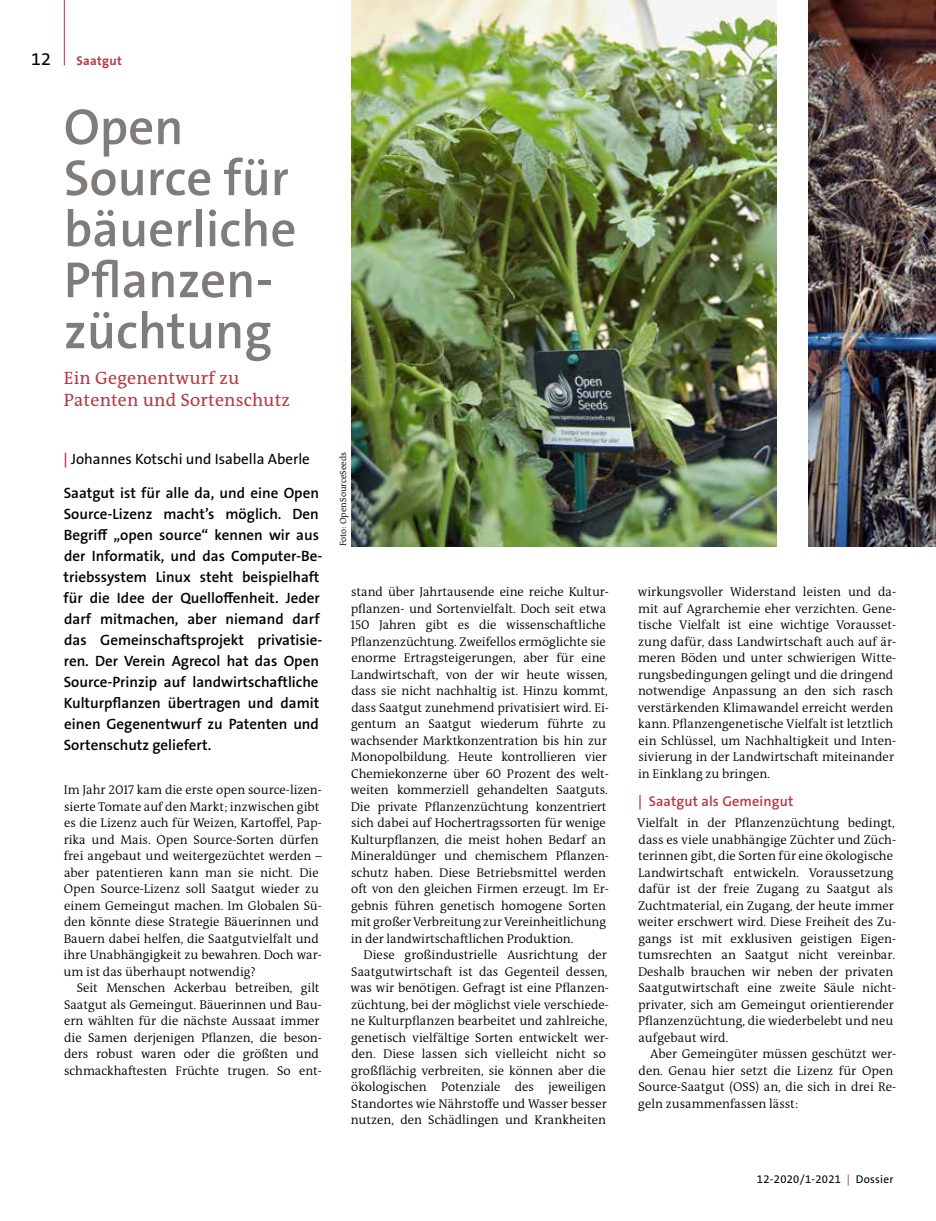
<style>
.page{position:relative;width:936px;height:1221px;background:#fff}
.page>*{position:absolute;margin:0;border:0;box-sizing:border-box;transform-origin:0 0}
.t1{font:600 51px/51px "The Sans B W6";color:#7f7c7a}
.t2{font:18px/22.5px "The Antiqua B";letter-spacing:.01em;color:#b63944}
.t3{font:18px "The Sans B W5 Plain";color:#000}
.t4{font:600 15px/21px "The Sans B W6";color:#000}
.t5{font:15px "The Sans B W5 Plain";color:#000}
.t6{font:600 14.25px "The Sans B W6";letter-spacing:.01em;color:#b63944}
.t7{font:300 12.75px/16.5px "The Antiqua B";color:#000}
.t8{font:700 12.75px "The Sans B W7";letter-spacing:.025em;color:#b63944}
.t9{font:11.25px "The Sans B W5 Plain";letter-spacing:.025em;color:#000}
.t10{font:300 9px "The Antiqua B";color:#000}
.s1{font-family:"The Sans B W6";font-weight:600;color:#b63944}
.s2{color:#b63944}
</style>
<div class="page">
<hr style="left:64px;top:0;width:1px;height:65px;background:#b63944">
<img style="left:351px;top:0;width:425px;height:546px">
<img style="left:808px;top:0;width:127px;height:546px">
<h2 class="t3" style="left:31px;top:48px;width:21px">12</h2>
<p class="t8" style="left:77px;top:53px;width:47px">Saatgut</p>
<h1 class="t1" style="left:64px;top:102px;width:234px">Open<br>Source für bäuerliche<br>Pflanzen&shy;züchtung</h1>
<h2 class="t2" style="left:64px;top:366px;width:228px">Ein Gegenentwurf zu<br>Patenten und Sortenschutz</h2>
<p class="t5" style="left:64px;top:449px;width:248px"><span class="s1">|</span> Johannes Kotschi und Isabella Aberle</p>
<p class="t4" style="left:63px;top:482px;width:260px">Saatgut ist für alle da, und eine Open Source-Lizenz macht’s möglich. Den Begriff „open source“ kennen wir aus der Informatik, und das Computer-Be&shy;triebssystem Linux steht beispielhaft für die Idee der Quelloffenheit. Jeder darf mitmachen, aber niemand darf das Gemeinschaftsprojekt privatisie&shy;ren. Der Verein Agrecol hat das Open Source-Prinzip auf landwirtschaftliche Kulturpflanzen übertragen und damit einen Gegenentwurf zu Patenten und Sortenschutz geliefert.</p>
<p class="t7" style="left:64px;top:781px;width:260px">Im Jahr 2017 kam die erste open source-lizen&shy;sierte Tomate auf den Markt; inzwischen gibt es die Lizenz auch für Weizen, Kartoffel, Pap&shy;rika und Mais. Open Source-Sorten dürfen frei angebaut und weitergezüchtet werden – aber patentieren kann man sie nicht. Die Open Source-Lizenz soll Saatgut wieder zu einem Gemeingut machen. Im Globalen Sü&shy;den könnte diese Strategie Bäuerinnen und Bauern dabei helfen, die Saatgutvielfalt und ihre Unabhängigkeit zu bewahren. Doch war&shy;um ist das überhaupt notwendig?</p>
<p class="t7" style="left:64px;top:979px;width:259px;text-indent:13px">Seit Menschen Ackerbau betreiben, gilt Saatgut als Gemeingut. Bäuerinnen und Bau&shy;ern wählten für die nächste Aussaat immer die Samen derjenigen Pflanzen, die beson&shy;ders robust waren oder die größten und schmackhaftesten Früchte trugen. So ent-</p>
<p class="t10" style="left:337px;top:546px;width:96px;rotate:-90deg">Foto: OpenSourceSeeds</p>
<p class="t7" style="left:350px;top:583px;width:260px">stand über Jahrtausende eine reiche Kultur&shy;pflanzen- und Sortenvielfalt. Doch seit etwa 150 Jahren gibt es die wissenschaftliche Pflanzenzüchtung. Zweifellos ermöglichte sie enorme Ertragsteigerungen, aber für eine Landwirtschaft, von der wir heute wissen, dass sie nicht nachhaltig ist. Hinzu kommt, dass Saatgut zunehmend privatisiert wird. Ei&shy;gentum an Saatgut wiederum führte zu wachsender Marktkonzentration bis hin zur Monopolbildung. Heute kontrollieren vier Chemiekonzerne über 60 Prozent des welt&shy;weiten kommerziell gehandelten Saatguts.<br>Die private Pflanzenzüchtung konzentriert sich dabei auf Hochertragssorten für wenige Kulturpflanzen, die meist hohen Bedarf an Mineraldünger und chemischem Pflanzen&shy;schutz haben. Diese Betriebsmittel werden oft von den gleichen Firmen erzeugt. Im Er&shy;gebnis führen genetisch homogene Sorten mit großer Verbreitung zur Vereinheitlichung in der landwirtschaftlichen Produktion.</p>
<p class="t7" style="left:350px;top:946px;width:260px;text-indent:13px">Diese großindustrielle Ausrichtung der Saatgutwirtschaft ist das Gegenteil dessen, was wir benötigen. Gefragt ist eine Pflanzen&shy;züchtung, bei der möglichst viele verschiede&shy;ne Kulturpflanzen bearbeitet und zahlreiche, genetisch vielfältige Sorten entwickelt wer&shy;den. Diese lassen sich vielleicht nicht so großflächig verbreiten, sie können aber die ökologischen Potenziale des jeweiligen Standortes wie Nährstoffe und Wasser besser nutzen, den Schädlingen und Krankheiten</p>
<p class="t7" style="left:637px;top:583px;width:260px">wirkungsvoller Widerstand leisten und da&shy;mit auf Agrarchemie eher verzichten. Gene&shy;tische Vielfalt ist eine wichtige Vorausset&shy;zung dafür, dass Landwirtschaft auch auf är&shy;meren Böden und unter schwierigen Witte&shy;rungsbedingungen gelingt und die dringend notwendige Anpassung an den sich rasch verstärkenden Klimawandel erreicht werden kann. Pflanzengenetische Vielfalt ist letztlich ein Schlüssel, um Nachhaltigkeit und Inten&shy;sivierung in der Landwirtschaft miteinander in Einklang zu bringen.</p>
<p class="t6" style="left:638px;top:792px;width:157px">| Saatgut als Gemeingut</p>
<p class="t7" style="left:637px;top:814px;width:260px">Vielfalt in der Pflanzenzüchtung bedingt, dass es viele unabhängige Züchter und Züch&shy;terinnen gibt, die Sorten für eine ökologische Landwirtschaft entwickeln. Voraussetzung dafür ist der freie Zugang zu Saatgut als Zuchtmaterial, ein Zugang, der heute immer weiter erschwert wird. Diese Freiheit des Zu&shy;gangs ist mit exklusiven geistigen Eigen&shy;tumsrechten an Saatgut nicht vereinbar.<br>Deshalb brauchen wir neben der privaten Saatgutwirtschaft eine zweite Säule nicht&shy;privater, sich am Gemeingut orientierender Pflanzenzüchtung, die wiederbelebt und neu aufgebaut wird.</p>
<p class="t7" style="left:638px;top:1045px;width:259px;text-indent:12px">Aber Gemeingüter müssen geschützt wer&shy;den. Genau hier setzt die Lizenz für Open Source-Saatgut (OSS) an, die sich in drei Re&shy;geln zusammenfassen lässt:</p>
<p class="t9" style="left:756px;top:1171px;width:138px">12-2020/1-2021 <span class="s2">|</span> Dossier</p>
</div>
